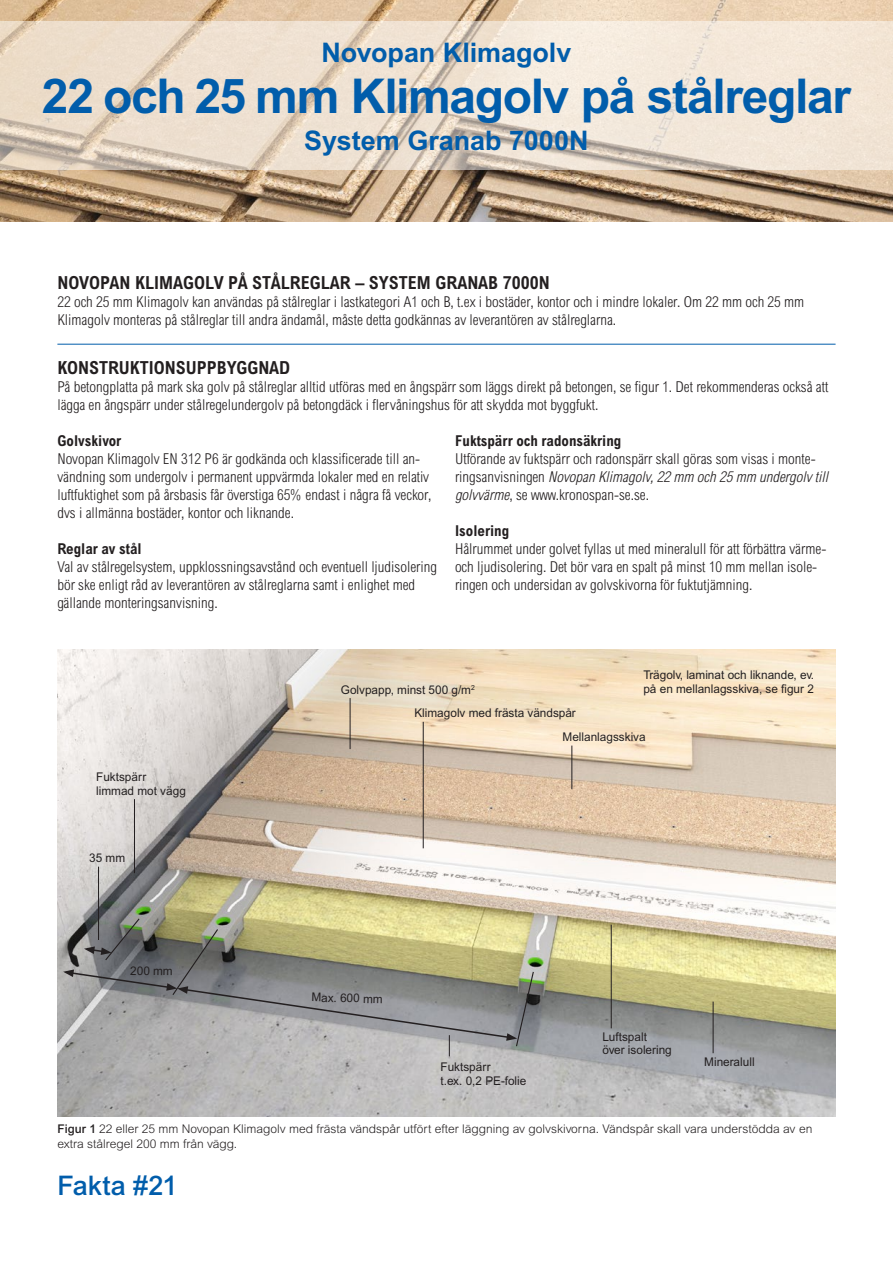
<style>
.page{position:relative;width:893px;height:1263px;background:#fff}
.page>*{position:absolute;margin:0;border:0;box-sizing:border-box;transform-origin:0 0}
.t1{font:700 48px "Arial MT Pro";letter-spacing:-.03em;color:#015dab}
.t2{font:700 27px "Arial MT Pro";color:#015dab}
.t3{font:500 27px "Arial MT Pro";letter-spacing:-.005em;color:#015dab}
.t4{font:700 condensed 18px "Arial MT Pro";color:#231f20}
.t5{font:300 condensed 15px/18px "Arial MT Pro";color:#231f20}
.t6{font:700 condensed 15px "Arial MT Pro";color:#231f20}
.t7{font:12px/13.5px "Arial MT Pro";color:#231f20}
.t8{font:300 12px/15px "Arial MT Pro";color:#231f20}
.s1{font-style:italic}
.s2{font-weight:500}
</style>
<div class="page">
<hr style="left:57px;top:344px;width:779px;height:1px;background:#015dab">
<img style="left:0;top:0;width:893px;height:221px">
<svg style="left:0;top:21px;width:893px;height:149px;background:#ebddce"></svg>
<img style="left:57px;top:649px;width:779px;height:467px">
<hr style="left:611px;top:925px;width:1px;height:103px;background:#231f20">
<hr style="left:713px;top:1001px;width:1px;height:52px;background:#231f20">
<hr style="left:350px;top:698px;width:1px;height:51px;background:#231f20">
<hr style="left:423px;top:722px;width:1px;height:126px;background:#231f20">
<hr style="left:572px;top:745px;width:1px;height:44px;background:#231f20">
<hr style="left:134px;top:799px;width:1px;height:74px;background:#231f20">
<hr style="left:98px;top:867px;width:1px;height:73px;background:#231f20">
<svg style="left:63px;top:917px;width:472px;height:139px;background:#9e9d8e"></svg>
<h2 class="t2" style="left:322px;top:37px;width:251px">Novopan Klimagolv</h2>
<h1 class="t1" style="left:42px;top:68px;width:811px">22 och 25 mm Klimagolv på stålreglar</h1>
<h2 class="t2" style="left:304px;top:124px;width:286px">System Granab 7000N</h2>
<p class="t4" style="left:57px;top:273px;width:494px">NOVOPAN KLIMAGOLV PÅ STÅLREGLAR – SYSTEM GRANAB 7000N</p>
<p class="t5" style="left:57px;top:294px;width:748px">22 och 25 mm Klimagolv kan användas på stålreglar i lastkategori A1 och B, t.ex i bostäder, kontor och i mindre lokaler. Om 22 mm och 25 mm<br>Klimagolv monteras på stålreglar till andra ändamål, måste detta godkännas av leverantören av stålreglarna.</p>
<p class="t4" style="left:57px;top:357px;width:234px">KONSTRUKTIONSUPPBYGGNAD</p>
<p class="t5" style="left:57px;top:379px;width:772px">På betongplatta på mark ska golv på stålreglar alltid utföras med en ångspärr som läggs direkt på betongen, se figur 1. Det rekommenderas också att lägga en ångspärr under stålregelundergolv på betongdäck i flervåningshus för att skydda mot byggfukt.</p>
<p class="t6" style="left:57px;top:432px;width:65px">Golvskivor</p>
<p class="t5" style="left:57px;top:451px;width:376px">Novopan Klimagolv EN 312 P6 är godkända och klassificerade till an&shy;vändning som undergolv i permanent uppvärmda lokaler med en relativ luftfuktighet som på årsbasis får överstiga 65% endast i några få veckor, dvs i allmänna bostäder, kontor och liknande.</p>
<p class="t6" style="left:57px;top:540px;width:86px">Reglar av stål</p>
<p class="t5" style="left:57px;top:559px;width:381px">Val av stålregelsystem, uppklossningsavstånd och eventuell ljudisolering bör ske enligt råd av leverantören av stålreglarna samt i enlighet med gällande monteringsanvisning.</p>
<p class="t6" style="left:455px;top:432px;width:168px">Fuktspärr och radonsäkring</p>
<p class="t5" style="left:455px;top:451px;width:379px">Utförande av fuktspärr och radonspärr skall göras som visas i monte-<br>r i n g s a n v i s n i n g e n <span class="s1">NovopanKlimagolv,22mm och25mm undergolvtill golvvärme</span>, se www.kronospan-se.se.</p>
<p class="t6" style="left:455px;top:522px;width:56px">Isolering</p>
<p class="t5" style="left:455px;top:541px;width:373px">Hålrummet under golvet fyllas ut med mineralull för att förbättra värme&shy;och ljudisolering. Det bör vara en spalt på minst 10 mm mellan isole&shy;ringen och undersidan av golvskivorna för fuktutjämning.</p>
<p class="t7" style="left:96px;top:771px;width:91px">Fuktspärr limmad mot vägg</p>
<p class="t7" style="left:89px;top:852px;width:37px">35 mm</p>
<p class="t7" style="left:130px;top:964px;width:44px;rotate:1deg">200 mm</p>
<p class="t7" style="left:643px;top:669px;width:172px">Trägolv, laminat och liknande, ev. på en mellanlagsskiva, se figur 2</p>
<p class="t7" style="left:563px;top:731px;width:84px">Mellanlagsskiva</p>
<p class="t7" style="left:414px;top:678px;width:163px;line-height:23.7px;text-indent:-74px">Golvpapp, minst 500 g/m<sup>2<br></sup>Klimagolv med frästa vändspår</p>
<p class="t7" style="left:312px;top:991px;width:73px;rotate:1deg">Max. 600 mm</p>
<p class="t7" style="left:441px;top:1061px;width:87px">Fuktspärr<br>t.ex. 0,2 PE-folie</p>
<p class="t7" style="left:602px;top:1030px;width:71px">Luftspalt över isolering</p>
<p class="t7" style="left:704px;top:1056px;width:52px">Mineralull</p>
<p class="t8" style="left:57px;top:1122px;width:756px"><span class="s2">Figur 1</span> 22 eller 25 mm Novopan Klimagolv med frästa vändspår utfört efter läggning av golvskivorna. Vändspår skall vara understödda av en extra stålregel 200 mm från vägg.</p>
<h2 class="t3" style="left:57px;top:1169px;width:122px">Fakta #21</h2>
</div>
